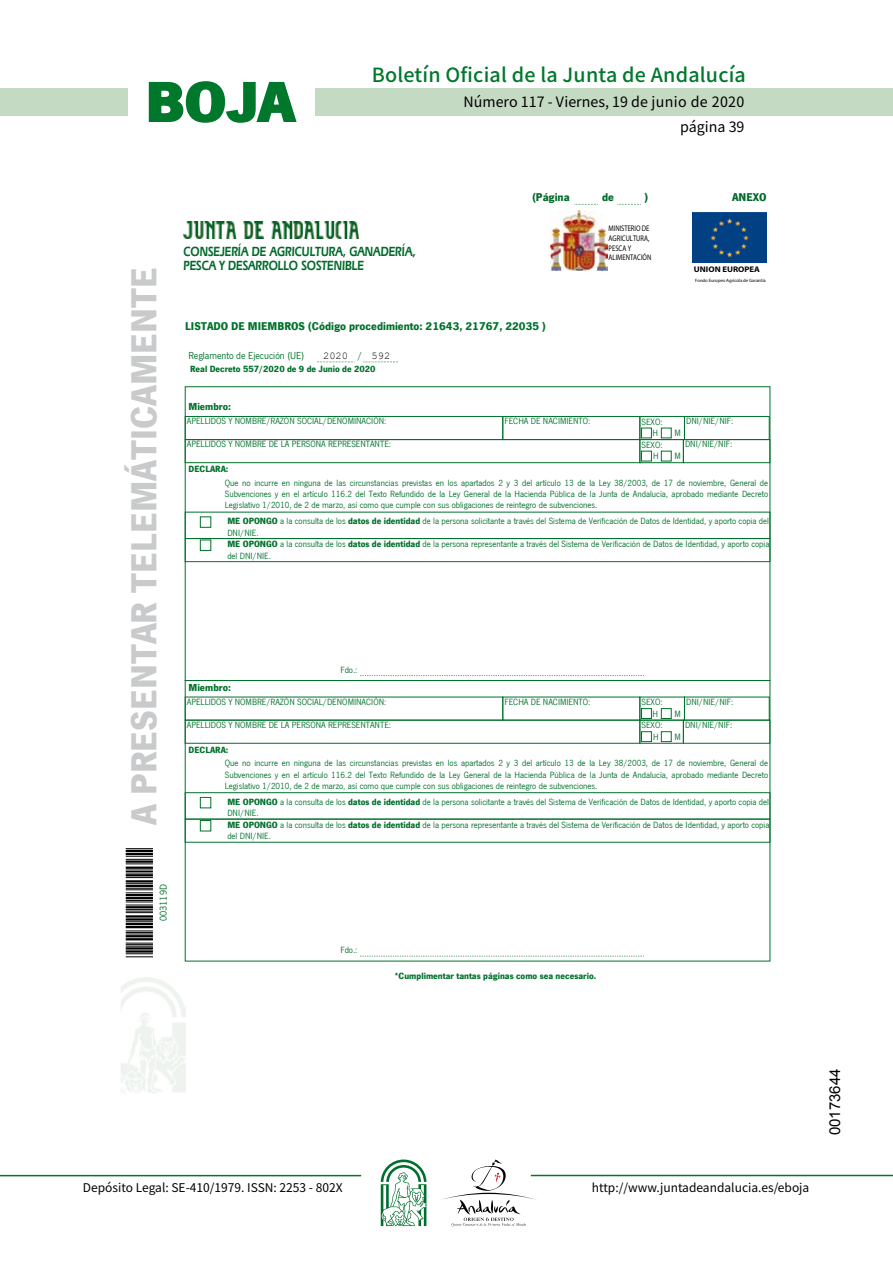
<style>
.page{position:relative;width:893px;height:1263px;background:#fff}
.page>*{position:absolute;margin:0;border:0;box-sizing:border-box;transform-origin:0 0}
.t1{font:700 57.75px "News Got T";color:#00782c;scale:1.14 1}
.t2{font:700 37.2px "News Got T";color:#c9cacb}
.t3{font:500 19.5px "Noto Sans HK";letter-spacing:.01em;color:#00782c}
.t4{font:15px "Arial";color:#000}
.t5{font:14.25px/24.5px "Noto Sans HK";color:#000;text-align:right}
.t6{font:600 13.95px/14px "Eras IT Cby BT";color:#006a2a;scale:.8 1}
.t7{font:12px "Noto Sans HK";color:#000}
.t8{font:700 11.7px "News Got T";color:#00722c}
.t9{font:700 11.7px "News Got T";color:#006a2a}
.t10{font:10.5px "News Got T";color:#00722c}
.t11{font:700 10.5px "News Got T";color:#00722c}
.t12{font:10.5px "News Got T";color:#006a2a}
.t13{font:10.5px "Courier New";color:#000}
.t14{font:9.3px/11.2px "News Got T";color:#00722c}
.t15{font:700 9.3px "News Got T";color:#00722c}
.t16{font:8.1px/9.8px "Myriad Pro";color:#000;scale:.8 1}
.t17{font:700 8.1px "Myriad Pro";color:#000;scale:1.07 1}
.t18{font:4.65px "Myriad Pro";color:#000}
.s1{font-weight:700}
</style>
<div class="page">
<div style="left:315px;top:88px;width:577px;height:28px;background:#c5dac3"></div>
<div style="left:0;top:88px;width:128px;height:28px;background:#c5dac3"></div>
<hr style="left:0;top:1175px;width:361px;height:1px;background:#00782c">
<hr style="left:531px;top:1175px;width:361px;height:1px;background:#00782c">
<svg style="left:148px;top:81px;width:149px;height:42px"></svg>
<svg style="left:442px;top:1159px;width:100px;height:67px"></svg>
<svg style="left:381px;top:1160px;width:45px;height:66px"></svg>
<img style="left:183px;top:222px;width:175px;height:16px">
<img style="left:550px;top:211px;width:57px;height:60px">
<img style="left:692px;top:213px;width:74px;height:49px">
<svg style="left:574px;top:204px;width:24px;height:1px"></svg>
<svg style="left:617px;top:204px;width:24px;height:1px"></svg>
<svg style="left:317px;top:362px;width:36px;height:1px"></svg>
<svg style="left:363px;top:362px;width:35px;height:1px"></svg>
<div style="left:185px;top:416px;width:318px;height:24px;border:1px solid #00722c"></div>
<div style="left:502px;top:416px;width:138px;height:24px;border:1px solid #00722c"></div>
<div style="left:639px;top:416px;width:45px;height:24px;border:1px solid #00722c"></div>
<div style="left:641px;top:428px;width:10px;height:10px;border:1px solid #00722c"></div>
<div style="left:661px;top:428px;width:10px;height:10px;border:1px solid #00722c"></div>
<div style="left:684px;top:416px;width:85px;height:24px;border:1px solid #00722c"></div>
<div style="left:185px;top:439px;width:455px;height:24px;border:1px solid #00722c"></div>
<div style="left:639px;top:439px;width:44px;height:24px;border:1px solid #00722c"></div>
<div style="left:641px;top:451px;width:10px;height:10px;border:1px solid #00722c"></div>
<div style="left:661px;top:451px;width:10px;height:10px;border:1px solid #00722c"></div>
<div style="left:683px;top:439px;width:87px;height:24px;border:1px solid #00722c"></div>
<div style="left:200px;top:517px;width:11px;height:11px;border:1px solid #00722c"></div>
<div style="left:185px;top:538px;width:585px;height:24px;border:1px solid #00722c"></div>
<div style="left:200px;top:540px;width:11px;height:11px;border:1px solid #00722c"></div>
<svg style="left:360px;top:675px;width:284px;height:1px"></svg>
<div style="left:641px;top:708px;width:10px;height:11px;border:1px solid #00722c"></div>
<div style="left:661px;top:708px;width:10px;height:11px;border:1px solid #00722c"></div>
<div style="left:185px;top:720px;width:455px;height:23px;border:1px solid #00722c"></div>
<div style="left:639px;top:720px;width:44px;height:24px;border:1px solid #00722c"></div>
<div style="left:641px;top:731px;width:10px;height:11px;border:1px solid #00722c"></div>
<div style="left:661px;top:731px;width:10px;height:11px;border:1px solid #00722c"></div>
<div style="left:683px;top:720px;width:87px;height:23px;border:1px solid #00722c"></div>
<div style="left:185px;top:792px;width:585px;height:27px;border:1px solid #00722c"></div>
<div style="left:200px;top:797px;width:11px;height:11px;border:1px solid #00722c"></div>
<div style="left:185px;top:819px;width:585px;height:24px;border:1px solid #00722c"></div>
<div style="left:200px;top:820px;width:11px;height:11px;border:1px solid #00722c"></div>
<svg style="left:360px;top:956px;width:284px;height:1px"></svg>
<svg style="left:126px;top:953px;width:27px;height:4px"></svg>
<hr style="left:126px;top:950px;width:27px;height:3px;background:#000">
<hr style="left:126px;top:947px;width:27px;height:3px;background:#000">
<svg style="left:126px;top:943px;width:27px;height:4px"></svg>
<hr style="left:126px;top:938px;width:27px;height:2px;background:#000">
<hr style="left:126px;top:935px;width:27px;height:2px;background:#000">
<svg style="left:126px;top:931px;width:27px;height:4px"></svg>
<hr style="left:126px;top:926px;width:27px;height:2px;background:#000">
<hr style="left:126px;top:923px;width:27px;height:2px;background:#000">
<svg style="left:126px;top:921px;width:27px;height:1px"></svg>
<hr style="left:126px;top:918px;width:27px;height:3px;background:#000">
<hr style="left:126px;top:915px;width:27px;height:3px;background:#000">
<svg style="left:126px;top:900px;width:27px;height:13px"></svg>
<hr style="left:126px;top:897px;width:27px;height:2px;background:#000">
<hr style="left:126px;top:894px;width:27px;height:2px;background:#000">
<svg style="left:126px;top:856px;width:27px;height:37px"></svg>
<hr style="left:126px;top:853px;width:27px;height:2px;background:#000">
<hr style="left:126px;top:850px;width:27px;height:2px;background:#000">
<svg style="left:126px;top:848px;width:27px;height:1px"></svg>
<h1 class="t1" style="left:145px;top:68px;width:133px">BOJA</h1>
<h3 class="t3" style="left:372px;top:64px;width:375px">Boletín Oficial de la Junta de Andalucía</h3>
<h3 class="t5" style="left:463px;top:90px;width:282px">Número 117 - Viernes, 19 de junio de 2020 página 39</h3>
<p class="t9" style="left:532px;top:191px;width:39px">(Página</p>
<p class="t9" style="left:602px;top:191px;width:13px">de</p>
<p class="t9" style="left:644px;top:191px;width:5px">)</p>
<p class="t9" style="left:732px;top:190px;width:36px">ANEXO</p>
<h2 class="t2" style="left:122px;top:825px;width:559px;rotate:-90deg">A PRESENTAR TELEMÁTICAMENTE</h2>
<h3 class="t6" style="left:183px;top:244px;width:292px">CONSEJERÍA DE AGRICULTURA, GANADERÍA,<br>PESCA Y DESARROLLO SOSTENIBLE</h3>
<p class="t16" style="left:608px;top:224px;width:55px">MINISTERIO DE<br>AGRICULTURA,<br>PESCA Y<br>ALIMENTACIÓN</p>
<p class="t17" style="left:694px;top:265px;width:63px">UNION EUROPEA</p>
<p class="t18" style="left:695px;top:278px;width:72px">Fondo Europeo Agrícola de Garantía</p>
<p class="t8" style="left:185px;top:319px;width:362px">LISTADO DE MIEMBROS (Código procedimiento: 21643, 21767, 22035 )</p>
<p class="t10" style="left:188px;top:350px;width:117px">Reglamento de Ejecución (UE)</p>
<p class="t10" style="left:357px;top:350px;width:6px">/</p>
<p class="t15" style="left:190px;top:364px;width:187px">Real Decreto 557/2020 de 9 de Junio de 2020</p>
<p class="t11" style="left:188px;top:400px;width:44px">Miembro:</p>
<p class="t14" style="left:187px;top:416px;width:201px">APELLIDOS Y NOMBRE/RAZÓN SOCIAL/DENOMINACIÓN:</p>
<p class="t14" style="left:504px;top:416px;width:87px">FECHA DE NACIMIENTO:</p>
<p class="t14" style="left:652px;top:416px;width:12px;text-indent:-11px">SEXO:<br>H</p>
<p class="t14" style="left:674px;top:427px;width:8px">M</p>
<p class="t13" style="left:323px;top:349px;width:27px">2020</p>
<p class="t13" style="left:371px;top:349px;width:20px">592</p>
<p class="t14" style="left:686px;top:416px;width:49px">DNI/NIE/NIF:</p>
<p class="t14" style="left:187px;top:439px;width:206px">APELLIDOS Y NOMBRE DE LA PERSONA REPRESENTANTE:</p>
<p class="t14" style="left:653px;top:439px;width:11px;text-indent:-12px">SEXO:<br>H</p>
<p class="t14" style="left:674px;top:450px;width:8px">M</p>
<p class="t14" style="left:685px;top:439px;width:49px">DNI/NIE/NIF:</p>
<p class="t15" style="left:188px;top:464px;width:41px">DECLARA:</p>
<p class="t14" style="left:225px;top:477px;width:545px;text-align:justify">Que no incurre en ninguna de las circunstancias previstas en los apartados 2 y 3 del artículo 13 de la Ley 38/2003, de 17 de noviembre, General de Subvenciones y en el artículo 116.2 del Texto Refundido de la Ley General de la Hacienda Pública de la Junta de Andalucía, aprobado mediante Decreto Legislativo 1/2010, de 2 de marzo, así como que cumple con sus obligaciones de reintegro de subvenciones.</p>
<p class="t14" style="left:227px;top:516px;width:543px"><span class="s1">ME OPONGO</span> a la consulta de los <span class="s1">datos de identidad</span> de la persona solicitante a través del Sistema de Verificación de Datos de Identidad, y aporto copia del DNI/NIE.<br><span class="s1">ME OPONGO</span> a la consulta de los <span class="s1">datos de identidad</span> de la persona representante a través del Sistema de Verificación de Datos de Identidad, y aporto copia del DNI/NIE.</p>
<p class="t14" style="left:340px;top:664px;width:19px">Fdo.:</p>
<p class="t11" style="left:188px;top:681px;width:44px">Miembro:</p>
<p class="t14" style="left:187px;top:697px;width:201px">APELLIDOS Y NOMBRE/RAZÓN SOCIAL/DENOMINACIÓN:</p>
<p class="t14" style="left:504px;top:696px;width:87px">FECHA DE NACIMIENTO:</p>
<p class="t14" style="left:652px;top:697px;width:12px;text-indent:-11px">SEXO:<br>H</p>
<p class="t14" style="left:674px;top:708px;width:8px">M</p>
<p class="t14" style="left:686px;top:696px;width:49px">DNI/NIE/NIF:</p>
<p class="t14" style="left:187px;top:720px;width:206px">APELLIDOS Y NOMBRE DE LA PERSONA REPRESENTANTE:</p>
<p class="t14" style="left:653px;top:720px;width:11px;text-indent:-12px">SEXO:<br>H</p>
<p class="t14" style="left:674px;top:731px;width:8px">M</p>
<p class="t14" style="left:685px;top:720px;width:49px">DNI/NIE/NIF:</p>
<p class="t15" style="left:188px;top:744px;width:41px">DECLARA:</p>
<p class="t14" style="left:225px;top:758px;width:545px;text-align:justify">Que no incurre en ninguna de las circunstancias previstas en los apartados 2 y 3 del artículo 13 de la Ley 38/2003, de 17 de noviembre, General de Subvenciones y en el artículo 116.2 del Texto Refundido de la Ley General de la Hacienda Pública de la Junta de Andalucía, aprobado mediante Decreto Legislativo 1/2010, de 2 de marzo, así como que cumple con sus obligaciones de reintegro de subvenciones.</p>
<p class="t14" style="left:227px;top:796px;width:543px"><span class="s1">ME OPONGO</span> a la consulta de los <span class="s1">datos de identidad</span> de la persona solicitante a través del Sistema de Verificación de Datos de Identidad, y aporto copia del DNI/NIE.<br><span class="s1">ME OPONGO</span> a la consulta de los <span class="s1">datos de identidad</span> de la persona representante a través del Sistema de Verificación de Datos de Identidad, y aporto copia del DNI/NIE.</p>
<p class="t12" style="left:157px;top:921px;width:38px;rotate:-90deg">003119D</p>
<p class="t14" style="left:340px;top:945px;width:19px">Fdo.:</p>
<p class="t15" style="left:395px;top:971px;width:203px">*Cumplimentar tantas páginas como sea necesario.</p>
<p class="t7" style="left:83px;top:1181px;width:261px">Depósito Legal: SE-410/1979. ISSN: 2253 - 802X</p>
<p class="t7" style="left:592px;top:1181px;width:219px">http://www.juntadeandalucia.es/eboja</p>
<h3 class="t4" style="left:825px;top:1135px;width:68px;rotate:-90deg">00173644</h3>
</div>
